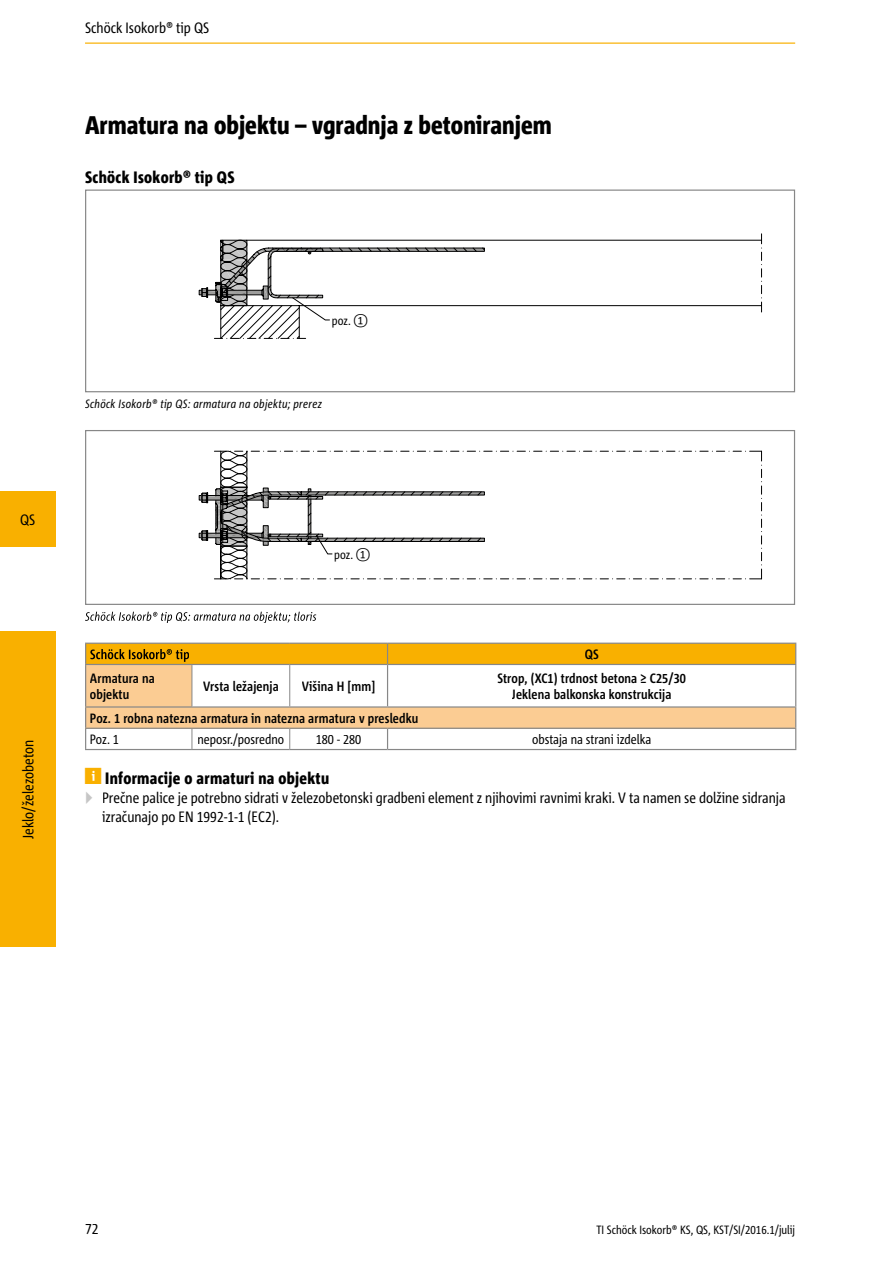
<style>
.page{position:relative;width:893px;height:1263px;background:#fff}
.page>*{position:absolute;margin:0;border:0;box-sizing:border-box;transform-origin:0 0}
.t1{font:800 25.5px "Corpid Cd Schoeck";color:#000}
.t2{font:800 16.5px "Corpid Cd Schoeck";letter-spacing:.02em;color:#000}
.t3{font:15px/19.5px "Corpid Cd Schoeck";color:#000}
.t4{font:700 13.5px/16.5px "Corpid Cd Schoeck";letter-spacing:.01em;color:#000}
.t5{font:13.5px "Corpid Cd Schoeck";color:#000}
.t6{font:12.45px "Corpid Cd Schoeck";color:#000}
.t7{font:italic 12px "Corpid Cd Schoeck";letter-spacing:.02em;color:#000}
.t8{font:12px "Corpid Cd Schoeck";color:#000}
.s1{font-weight:400;color:#f9b000}
.s2{color:#c6c6c6}
</style>
<div class="page">
<div style="left:0;top:631px;width:55px;height:316px;background:#f9b000"></div>
<div style="left:0;top:491px;width:55px;height:55px;background:#f9b000"></div>
<hr style="left:85px;top:43px;width:710px;height:1px;background:#f9b000">
<svg style="left:761px;top:234px;width:1px;height:78px"></svg>
<hr style="left:247px;top:240px;width:514px;height:1px;background:#000">
<hr style="left:221px;top:305px;width:540px;height:1px;background:#000">
<svg style="left:198px;top:239px;width:287px;height:100px"></svg>
<div style="left:85px;top:190px;width:710px;height:202px;border:1px solid #878787"></div>
<svg style="left:198px;top:451px;width:564px;height:128px"></svg>
<div style="left:85px;top:430px;width:710px;height:175px;border:1px solid #878787"></div>
<svg style="left:85px;top:612px;width:231px;height:11px"></svg>
<div style="left:86px;top:664px;width:106px;height:43px;background:#fbcc93"></div>
<div style="left:86px;top:707px;width:710px;height:21px;background:#fbcc93"></div>
<svg style="left:85px;top:643px;width:711px;height:21px;background:#f2ad07"></svg>
<hr style="left:85px;top:664px;width:107px;height:1px;background:#878787">
<hr style="left:85px;top:665px;width:1px;height:41px;background:#878787">
<hr style="left:192px;top:664px;width:98px;height:1px;background:#878787">
<hr style="left:290px;top:664px;width:98px;height:1px;background:#878787">
<hr style="left:388px;top:664px;width:408px;height:1px;background:#878787">
<hr style="left:387px;top:665px;width:1px;height:41px;background:#878787">
<hr style="left:795px;top:665px;width:1px;height:41px;background:#878787">
<hr style="left:85px;top:706px;width:107px;height:2px;background:#878787">
<hr style="left:192px;top:706px;width:98px;height:2px;background:#878787">
<hr style="left:290px;top:706px;width:98px;height:2px;background:#878787">
<hr style="left:388px;top:706px;width:408px;height:2px;background:#878787">
<hr style="left:85px;top:728px;width:107px;height:1px;background:#878787">
<svg style="left:85px;top:708px;width:1px;height:41px"></svg>
<hr style="left:192px;top:728px;width:98px;height:1px;background:#878787">
<hr style="left:290px;top:728px;width:98px;height:1px;background:#878787">
<hr style="left:388px;top:728px;width:408px;height:1px;background:#878787">
<svg style="left:387px;top:729px;width:1px;height:20px"></svg>
<svg style="left:795px;top:708px;width:1px;height:41px"></svg>
<hr style="left:85px;top:749px;width:107px;height:1px;background:#878787">
<hr style="left:192px;top:749px;width:98px;height:1px;background:#878787">
<hr style="left:290px;top:749px;width:98px;height:1px;background:#878787">
<hr style="left:388px;top:749px;width:408px;height:1px;background:#878787">
<hr style="left:192px;top:665px;width:1px;height:41px;background:#878787">
<hr style="left:289px;top:665px;width:1px;height:41px;background:#878787">
<svg style="left:192px;top:729px;width:1px;height:20px"></svg>
<svg style="left:289px;top:729px;width:1px;height:20px"></svg>
<svg style="left:90px;top:649px;width:99px;height:13px"></svg>
<div style="left:585px;top:649px;width:13px;height:11px;background:#f9b000"></div>
<p class="t3" style="left:85px;top:18px;width:126px">Schöck Isokorb® tip QS</p>
<h1 class="t1" style="left:85px;top:109px;width:468px">Armatura na objektu – vgradnja z betoniranjem</h1>
<p class="t2" style="left:85px;top:167px;width:151px">Schöck Isokorb® tip QS</p>
<p class="t3" style="left:20px;top:509px;width:17px">QS</p>
<p class="t3" style="left:18px;top:839px;width:101px;rotate:-90deg">Jeklo/železobeton</p>
<p class="t6" style="left:332px;top:313px;width:39px">poz. ①</p>
<p class="t7" style="left:85px;top:396px;width:239px">Schöck Isokorb® tip QS: armatura na objektu; prerez</p>
<p class="t6" style="left:334px;top:547px;width:39px">poz. ①</p>
<p class="t4" style="left:585px;top:646px;width:15px">QS</p>
<p class="t4" style="left:90px;top:670px;width:66px">Armatura na objektu</p>
<p class="t4" style="left:203px;top:678px;width:77px">Vrsta ležajenja</p>
<p class="t4" style="left:302px;top:678px;width:75px">Višina H [mm]</p>
<p class="t4" style="left:497px;top:670px;width:190px;text-align:center">Strop, (XC1) trdnost betona ≥ C25/30<br>Jeklena balkonska konstrukcija</p>
<p class="t4" style="left:90px;top:710px;width:330px">Poz. 1 robna natezna armatura in natezna armatura v presledku</p>
<p class="t5" style="left:90px;top:731px;width:31px">Poz. 1</p>
<p class="t5" style="left:197px;top:731px;width:88px">neposr./posredno</p>
<p class="t5" style="left:316px;top:731px;width:47px">180 - 280</p>
<p class="t5" style="left:532px;top:731px;width:121px">obstaja na strani izdelka</p>
<p class="t2" style="left:85px;top:768px;width:246px"><span class="s1">5</span> Informacije o armaturi na objektu</p>
<p class="t3" style="left:102px;top:787px;width:685px;text-indent:-17px"><span class="s2">▶</span> Prečne palice je potrebno sidrati v železobetonski gradbeni element z njihovimi ravnimi kraki. V ta namen se dolžine sidranja izračunajo po EN 1992-1-1 (EC2).</p>
<p class="t3" style="left:85px;top:1219px;width:15px">72</p>
<p class="t8" style="left:596px;top:1222px;width:200px">TI Schöck Isokorb® KS, QS, KST/SI/2016.1/julij</p>
</div>
